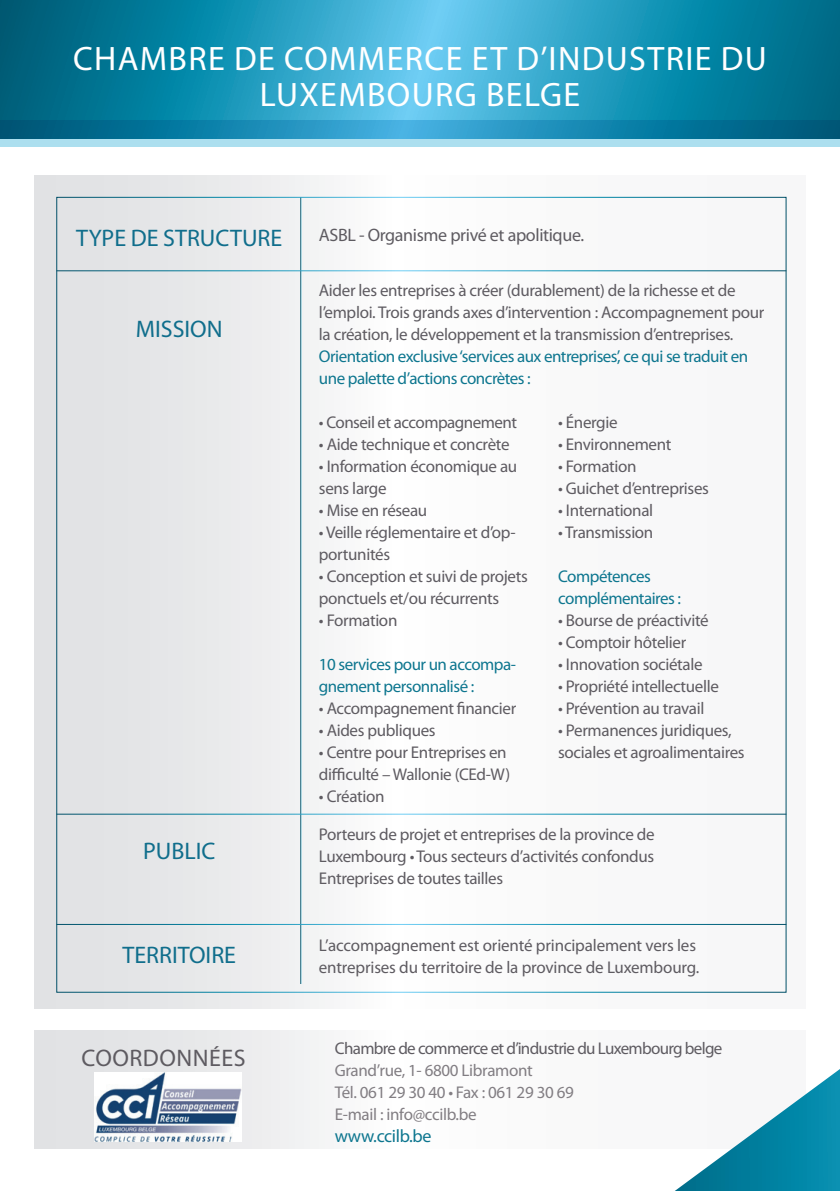
<style>
.page{position:relative;width:840px;height:1191px;background:#fff}
.page>*{position:absolute;margin:0;border:0;box-sizing:border-box;transform-origin:0 0}
.t1{font:34px "Myriad Pro";color:#fff}
.t2{font:24px "Myriad Pro";color:#106e8c}
.t3{font:24px "Myriad Pro";color:#5e5b61}
.t4{font:18px "Myriad Pro";letter-spacing:-.02em;color:#5e5b61}
.t5{font:18px "Myriad Pro";letter-spacing:-.02em;color:#0d768f}
.t6{font:17px/22px "Myriad Pro";letter-spacing:-.02em;color:#5e5b61}
.t7{font:17px/22px "Myriad Pro";letter-spacing:-.03em;color:#0d768f}
.t8{font:17px/22px "Myriad Pro";letter-spacing:-.02em;color:#827e83}
.t9{font:17px "Myriad Pro";letter-spacing:-.04em;color:#5e5b61}
</style>
<div class="page">
<div style="left:34px;top:176px;width:771px;height:832px;background:linear-gradient(to right,#e4e6e8,#fefeff)"></div>
<div style="left:34px;top:1030px;width:771px;height:118px;background:linear-gradient(to right,#e7e8e9,#fff)"></div>
<svg style="left:0;top:0;width:839px;height:120px;background:#2094b5"></svg>
<svg style="left:0;top:120px;width:839px;height:26px;background:#3d9abc"></svg>
<hr style="left:300px;top:197px;width:1px;height:787px;background:#fff">
<hr style="left:56px;top:270px;width:729px;height:1px;background:#fff">
<hr style="left:56px;top:813px;width:729px;height:1px;background:#fff">
<hr style="left:56px;top:924px;width:729px;height:1px;background:#fff">
<img style="left:94px;top:1073px;width:147px;height:69px">
<svg style="left:634px;top:1043px;width:205px;height:148px"></svg>
<h1 class="t1" style="left:73px;top:38px;width:67px">Chambre</h1>
<h1 class="t1" style="left:234px;top:38px;width:73px">de commerce</h1>
<h1 class="t1" style="left:471px;top:38px;width:96px">et d’industrie</h1>
<h1 class="t1" style="left:720px;top:38px;width:22px">du</h1>
<h1 class="t1" style="left:260px;top:74px;width:39px">Luxembourg</h1>
<h1 class="t1" style="left:486px;top:74px;width:20px">belge</h1>
<h2 class="t2" style="left:76px;top:223px;width:102px">Type de structure</h2>
<h2 class="t2" style="left:136px;top:314px;width:31px">Mission</h2>
<h2 class="t2" style="left:143px;top:836px;width:74px">PUBLIC</h2>
<h2 class="t2" style="left:122px;top:940px;width:24px">Territoire</h2>
<h2 class="t3" style="left:81px;top:1043px;width:31px">Coordonn</h2>
<h2 class="t3" style="left:209px;top:1043px;width:24px">ées</h2>
<p class="t4" style="left:319px;top:224px;width:266px">ASBL - Organisme privé et apolitique.</p>
<p class="t6" style="left:319px;top:279px;width:446px">Aider les entreprises à créer (durablement) de la richesse et de l’emploi. Trois grands axes d’intervention : Accompagnement pour la création, le développement et la transmission d’entreprises.</p>
<p class="t7" style="left:319px;top:345px;width:430px">Orientation exclusive ‘services aux entreprises’, ce qui se traduit en une palette d’actions concrètes :</p>
<p class="t6" style="left:319px;top:411px;width:199px">• Conseil et accompagnement</p>
<p class="t6" style="left:319px;top:433px;width:192px">• Aide technique et concrète</p>
<p class="t6" style="left:319px;top:455px;width:200px">• Information économique au sens large</p>
<p class="t6" style="left:319px;top:499px;width:110px">• Mise en réseau</p>
<p class="t6" style="left:319px;top:521px;width:198px">• Veille réglementaire et d’op&shy;portunités</p>
<p class="t6" style="left:319px;top:565px;width:210px">• Conception et suivi de projets ponctuels et/ou récurrents</p>
<p class="t6" style="left:319px;top:609px;width:80px">• Formation</p>
<p class="t7" style="left:319px;top:653px;width:198px">10 services pour un accompa&shy;gnement personnalisé :</p>
<p class="t6" style="left:319px;top:697px;width:199px">• Accompagnement financier</p>
<p class="t6" style="left:319px;top:719px;width:118px">• Aides publiques</p>
<p class="t6" style="left:319px;top:741px;width:193px">• Centre pour Entreprises en difficulté – Wallonie (CEd-W)</p>
<p class="t6" style="left:319px;top:785px;width:67px">• Création</p>
<p class="t6" style="left:558px;top:411px;width:61px">• Énergie</p>
<p class="t6" style="left:558px;top:433px;width:115px">• Environnement</p>
<p class="t6" style="left:558px;top:455px;width:80px">• Formation</p>
<p class="t6" style="left:558px;top:477px;width:152px">• Guichet d’entreprises</p>
<p class="t6" style="left:558px;top:499px;width:97px">• International</p>
<p class="t6" style="left:558px;top:521px;width:97px">• Transmission</p>
<p class="t7" style="left:558px;top:565px;width:124px">Compétences complémentaires :</p>
<p class="t6" style="left:558px;top:609px;width:152px">• Bourse de préactivité</p>
<p class="t6" style="left:558px;top:631px;width:130px">• Comptoir hôtelier</p>
<p class="t6" style="left:558px;top:653px;width:146px">• Innovation sociétale</p>
<p class="t6" style="left:558px;top:675px;width:162px">• Propriété intellectuelle</p>
<p class="t6" style="left:558px;top:697px;width:148px">• Prévention au travail</p>
<p class="t6" style="left:558px;top:719px;width:188px">• Permanences juridiques, sociales et agroalimentaires</p>
<p class="t6" style="left:319px;top:823px;width:337px;text-align:justify">Porteurs de projet et entreprises de la province de Luxembourg • Tous secteurs d’activités confondus Entreprises de toutes tailles</p>
<p class="t6" style="left:319px;top:933px;width:382px">L’accompagnement est orienté principalement vers les entreprises du territoire de la province de Luxembourg.</p>
<p class="t9" style="left:334px;top:1037px;width:389px">Chambre de commerce et d’industrie du Luxembourg belge</p>
<p class="t8" style="left:334px;top:1058px;width:240px">Grand’rue, 1- 6800 Libramont<br>Tél. 061 29 30 40 • Fax : 061 29 30 69<br>E-mail : info@ccilb.be</p>
<p class="t5" style="left:334px;top:1124px;width:98px">www.ccilb.be</p>
</div>
